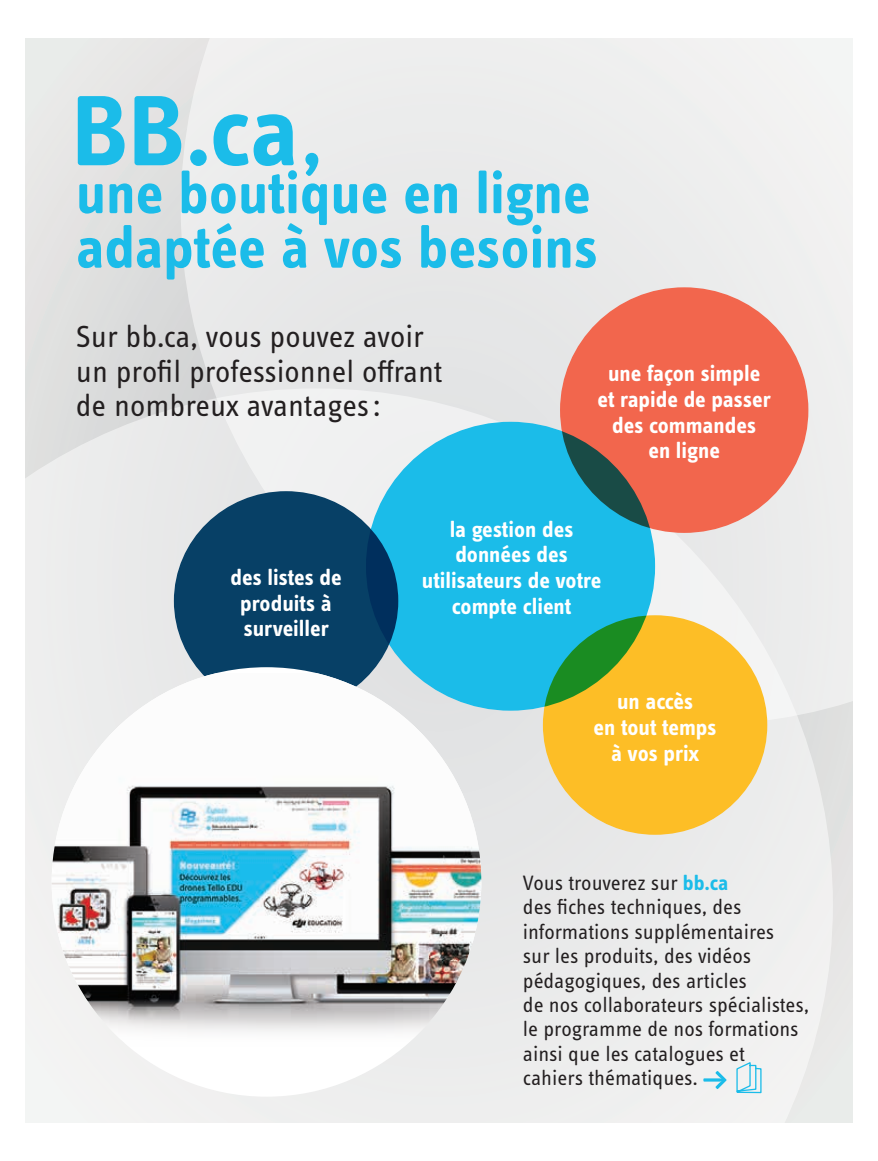
<style>
.page{position:relative;width:878px;height:1161px;background:#fff}
.page>*{position:absolute;margin:0;border:0;box-sizing:border-box;transform-origin:0 0}
.t1{font:700 103.2px "Info Text Pro";color:#1bbce9}
.t2{font:700 60.15px/54.4px "Info Text Pro";color:#1bbce9}
.t3{font:31.5px/34.3px "Info Text Pro";color:#231f20}
.t4{font:700 22.95px/25.8px "Info Text Pro";color:#fff;text-align:center}
.t5{font:21.45px/24.3px "Info Text Pro";color:#231f20}
.s1{font-weight:400}
.s2{font-weight:700;color:#1bbce9}
</style>
<div class="page">
<div style="left:26px;top:39px;width:826px;height:1083px;background:#e3e2e1"></div>
<div style="left:25px;top:388px;width:807px;height:735px;background:#eceded"></div>
<div style="left:181px;top:38px;width:672px;height:687px;background:#ebecec"></div>
<div style="left:543px;top:615px;width:224px;height:220px;background:#fdbe26;border-radius:50%"></div>
<div style="left:560px;top:287px;width:248px;height:246px;background:#f2664d;border-radius:50%"></div>
<div style="left:174px;top:491px;width:224px;height:220px;background:#074066;border-radius:50%"></div>
<div style="left:52px;top:667px;width:429px;height:430px;background:#fff;border-radius:50%"></div>
<img style="left:52px;top:673px;width:429px;height:376px">
<svg style="left:703px;top:1071px;width:23px;height:18px"></svg>
<svg style="left:735px;top:1061px;width:27px;height:33px"></svg>
<div style="left:366px;top:422px;width:289px;height:289px;background:#1bbce9;border-radius:50%"></div>
<h1 class="t1" style="left:72px;top:68px;width:255px">BB.ca<span class="s1">,</span></h1>
<h2 class="t2" style="left:76px;top:165px;width:523px">une boutique en ligne adaptée à vos besoins</h2>
<h3 class="t3" style="left:76px;top:319px;width:368px">Sur bb.ca, vous pouvez avoir un profil professionnel offrant de nombreux avantages:</h3>
<p class="t4" style="left:597px;top:360px;width:175px">une façon simple et rapide de passer des commandes<br>en ligne</p>
<p class="t4" style="left:230px;top:564px;width:112px">des listes de produits à surveiller</p>
<p class="t4" style="left:422px;top:516px;width:181px">la gestion des données des utilisateurs de votre compte client</p>
<p class="t4" style="left:593px;top:688px;width:125px">un accès<br>en tout temps à vos prix</p>
<p class="t5" style="left:523px;top:870px;width:288px">Vous trouverez sur <span class="s2">bb.ca<br></span>des fiches techniques, des informations supplémentaires<br>sur les produits, des vidéos pédagogiques, des articles<br>de nos collaborateurs spécialistes, le programme de nos formations ainsi que les catalogues et cahiers thématiques.</p>
</div>
